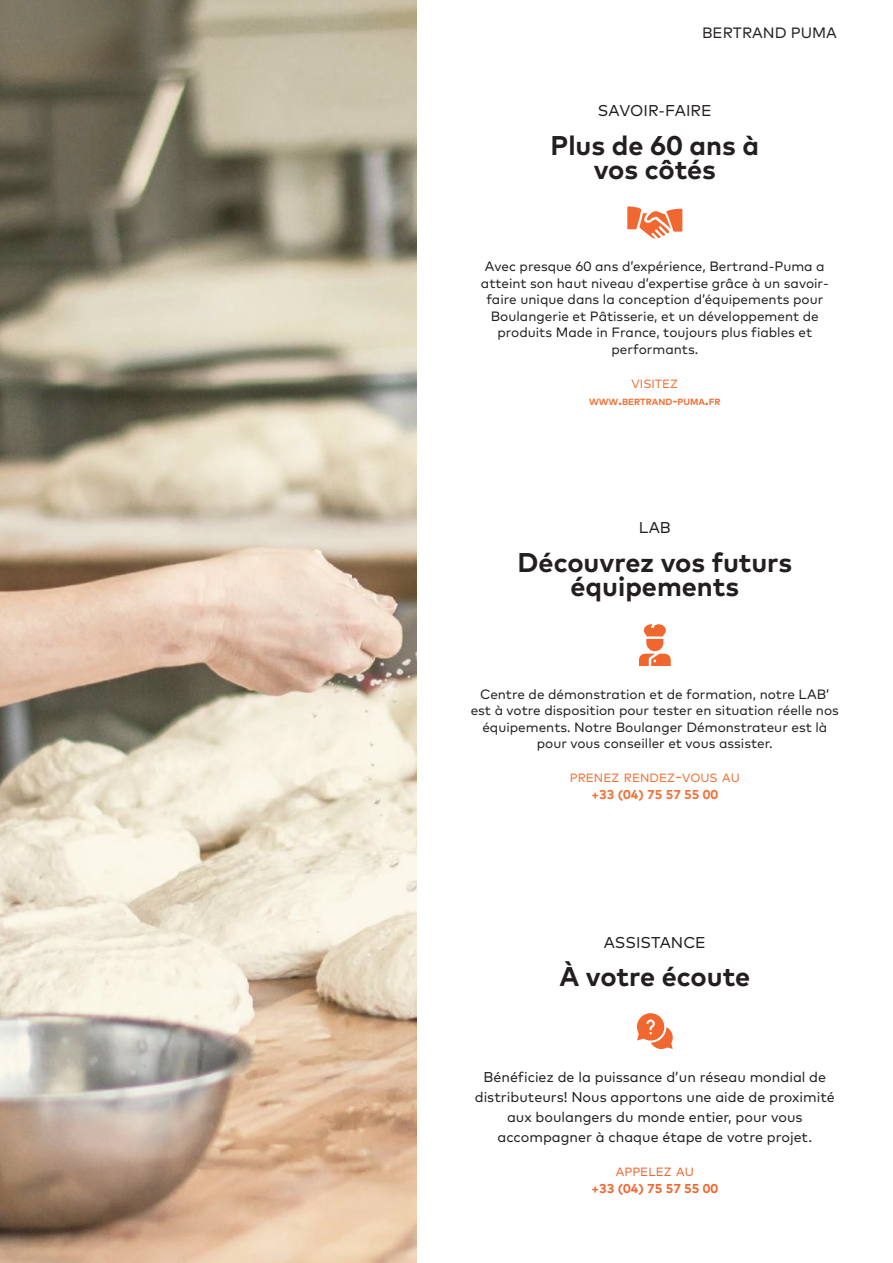
<style>
.page{position:relative;width:893px;height:1263px;background:#fff}
.page>*{position:absolute;margin:0;border:0;box-sizing:border-box;transform-origin:0 0}
.t1{font:700 27px/24.2px "Mark";color:#231f20;text-align:center}
.t2{font:15.6px "Mark";color:#231f20}
.t3{font:15px "Mark";color:#231f20}
.t4{font:14.25px/20px "Mark";color:#231f20;text-align:center}
.t5{font:13.5px/16.5px "Mark";color:#231f20;text-align:center}
.t6{font:700 12.9px "Mark";color:#f36e31}
.t7{font:700 12.9px "Mark";color:#f0662f}
.t8{font:12px "Mark";color:#f36e31}
.t9{font:12px "Mark";color:#f0662f}
.t10{font:700 9px "Mark";color:#f36e31}
.s1{font-size:12.9px}
.s2{font-size:17.1px}
</style>
<div class="page">
<img style="left:0;top:0;width:417px;height:1263px">
<svg style="left:627px;top:206px;width:55px;height:32px"></svg>
<svg style="left:639px;top:624px;width:32px;height:42px"></svg>
<svg style="left:637px;top:1013px;width:36px;height:36px"></svg>
<p class="t3" style="left:702px;top:24px;width:136px">BERTRAND PUMA</p>
<p class="t2" style="left:598px;top:101px;width:115px">SAVOIR-FAIRE</p>
<h1 class="t1" style="left:550px;top:132px;width:210px">Plus de 60 ans à vos côtés</h1>
<p class="t5" style="left:481px;top:258px;width:349px">Avec presque 60 ans d’expérience, Bertrand-Puma a atteint son haut niveau d’expertise grâce à un savoir&shy;faire unique dans la conception d’équipements pour Boulangerie et Pâtisserie, et un développement de produits Made in France, toujours plus fiables et performants.</p>
<p class="t8" style="left:632px;top:376px;width:48px">VISITEZ</p>
<p class="t10" style="left:589px;top:396px;width:133px">WWW<span class="s1">.</span>BERTRAND<span class="s1">-</span>PUMA<span class="s1">.</span>FR</p>
<p class="t2" style="left:639px;top:518px;width:34px">LAB</p>
<h1 class="t1" style="left:517px;top:549px;width:276px">Découvrez vos futurs équipements</h1>
<p class="t5" style="left:471px;top:685px;width:370px">Centre de démonstration et de formation, notre LAB’ est à votre disposition pour tester en situation réelle nos équipements. Notre Boulanger Démonstrateur est là pour vous conseiller et vous assister.</p>
<p class="t8" style="left:570px;top:771px;width:172px">PRENEZ RENDEZ<span class="s2">-</span>VOUS AU</p>
<p class="t6" style="left:591px;top:786px;width:128px">+33 (04) 75 57 55 00</p>
<p class="t2" style="left:604px;top:932px;width:104px">ASSISTANCE</p>
<h1 class="t1" style="left:559px;top:964px;width:192px">À votre écoute</h1>
<p class="t4" style="left:475px;top:1066px;width:362px">Bénéficiez de la puissance d’un réseau mondial de distributeurs! Nous apportons une aide de proximité aux boulangers du monde entier, pour vous accompagner à chaque étape de votre projet.</p>
<p class="t9" style="left:616px;top:1164px;width:79px">APPELEZ AU</p>
<p class="t7" style="left:591px;top:1180px;width:128px">+33 (04) 75 57 55 00</p>
</div>
